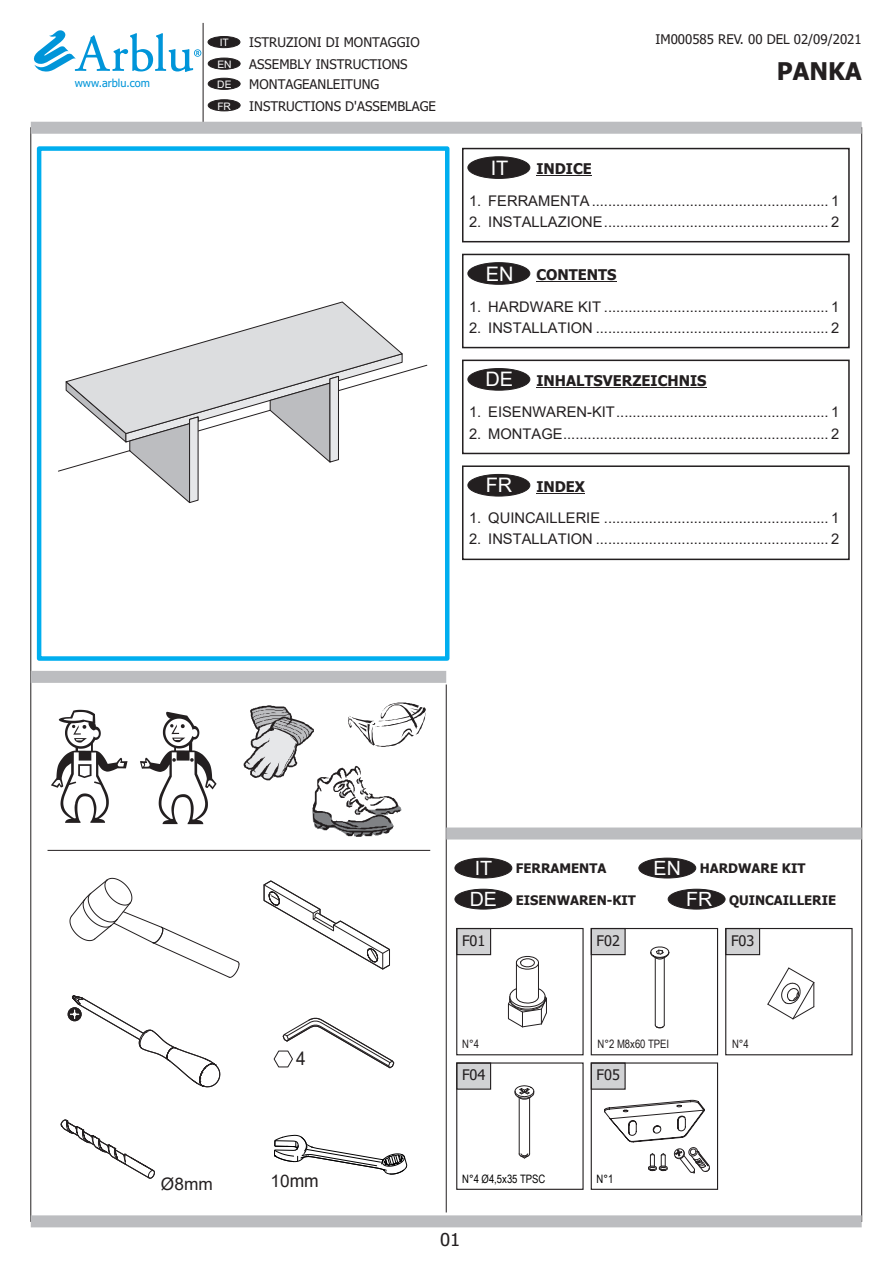
<style>
.page{position:relative;width:893px;height:1263px;background:#fff}
.page>*{position:absolute;margin:0;border:0;box-sizing:border-box;transform-origin:0 0}
.t1{font:700 24.3px "Tahoma";color:#231f20}
.t2{font:19.95px "Arial";color:#fff}
.t3{font:19.65px "Arial";color:#fff}
.t4{font:18.75px "Arial";color:#231f20;scale:.92 1}
.t5{font:17.7px "Tahoma";color:#231f20;scale:1.05 1}
.t6{font:17.25px "Arial";color:#231f20}
.t7{font:14.7px "Arial";color:#231f20}
.t8{font:700 14.7px "Tahoma";color:#231f20}
.t9{font:14.55px "Tahoma";color:#231f20}
.t10{font:13.2px "Tahoma";color:#231f20}
.t11{font:700 13.05px "Tahoma";color:#231f20}
.t12{font:11.55px "Arial Narrow";color:#231f20}
.t13{font:11.55px "Arial Narrow";color:#000}
.t14{font:10.95px "Tahoma";color:#0095d9}
.t15{font:10.35px "Arial";color:#fff}
.s1{font-family:"Tahoma"}
.s2{font-family:"Arial";font-weight:400;font-size:19.65px;color:#fff}
</style>
<div class="page">
<div style="left:31px;top:1215px;width:831px;height:12px;background:#bcbdc0"></div>
<hr style="left:446px;top:684px;width:1px;height:528px;background:#231f20">
<hr style="left:203px;top:23px;width:1px;height:101px;background:#231f20">
<div style="left:208px;top:58px;width:32px;height:11px;background:#231f20;border-radius:50%"></div>
<div style="left:208px;top:58px;width:32px;height:11px;border:1px solid #231f20;border-radius:50%"></div>
<div style="left:208px;top:100px;width:32px;height:11px;background:#231f20;border-radius:50%"></div>
<div style="left:208px;top:100px;width:32px;height:11px;border:1px solid #231f20;border-radius:50%"></div>
<div style="left:208px;top:78px;width:32px;height:11px;background:#231f20;border-radius:50%"></div>
<div style="left:208px;top:78px;width:32px;height:12px;border:1px solid #231f20;border-radius:50%"></div>
<div style="left:208px;top:37px;width:32px;height:11px;background:#231f20;border-radius:50%"></div>
<div style="left:208px;top:36px;width:32px;height:12px;border:1px solid #231f20;border-radius:50%"></div>
<div style="left:31px;top:122px;width:831px;height:12px;background:#bcbdc0"></div>
<svg style="left:33px;top:30px;width:168px;height:42px"></svg>
<div style="left:31px;top:671px;width:415px;height:12px;background:#bcbdc0"></div>
<div style="left:446px;top:827px;width:416px;height:12px;background:#bcbdc0"></div>
<div style="left:37px;top:146px;width:412px;height:515px;border:4px solid #00aeef"></div>
<hr style="left:536px;top:175px;width:56px;height:1px;background:#231f20">
<hr style="left:536px;top:281px;width:80px;height:1px;background:#231f20">
<hr style="left:536px;top:387px;width:170px;height:1px;background:#231f20">
<hr style="left:536px;top:493px;width:49px;height:1px;background:#231f20">
<div style="left:462px;top:465px;width:388px;height:95px;border:2px solid #231f20"></div>
<div style="left:462px;top:360px;width:388px;height:94px;border:2px solid #231f20"></div>
<div style="left:462px;top:254px;width:388px;height:94px;border:2px solid #231f20"></div>
<div style="left:462px;top:148px;width:388px;height:94px;border:2px solid #231f20"></div>
<div style="left:468px;top:263px;width:62px;height:21px;background:#231f20;border-radius:50%"></div>
<div style="left:468px;top:262px;width:62px;height:22px;border:1px solid #231f20;border-radius:50%"></div>
<div style="left:468px;top:474px;width:62px;height:22px;background:#231f20;border-radius:50%"></div>
<div style="left:468px;top:474px;width:62px;height:22px;border:1px solid #231f20;border-radius:50%"></div>
<div style="left:468px;top:369px;width:62px;height:21px;background:#231f20;border-radius:50%"></div>
<div style="left:468px;top:368px;width:62px;height:22px;border:1px solid #231f20;border-radius:50%"></div>
<div style="left:468px;top:157px;width:62px;height:21px;background:#231f20;border-radius:50%"></div>
<div style="left:468px;top:157px;width:62px;height:22px;border:1px solid #231f20;border-radius:50%"></div>
<hr style="left:48px;top:850px;width:382px;height:1px;background:#231f20">
<svg style="left:263px;top:880px;width:127px;height:90px"></svg>
<svg style="left:244px;top:702px;width:182px;height:135px"></svg>
<div style="left:591px;top:928px;width:35px;height:27px;background:#d1d2d4;border:1px solid #231f20"></div>
<div style="left:456px;top:928px;width:35px;height:27px;background:#d1d2d4;border:1px solid #231f20"></div>
<div style="left:455px;top:858px;width:57px;height:20px;background:#231f20;border-radius:50%"></div>
<div style="left:455px;top:858px;width:57px;height:20px;border:1px solid #231f20;border-radius:50%"></div>
<div style="left:639px;top:858px;width:57px;height:20px;background:#231f20;border-radius:50%"></div>
<div style="left:639px;top:858px;width:57px;height:20px;border:1px solid #231f20;border-radius:50%"></div>
<div style="left:455px;top:889px;width:57px;height:20px;background:#231f20;border-radius:50%"></div>
<div style="left:455px;top:889px;width:57px;height:20px;border:1px solid #231f20;border-radius:50%"></div>
<div style="left:668px;top:889px;width:57px;height:20px;background:#231f20;border-radius:50%"></div>
<div style="left:668px;top:889px;width:57px;height:20px;border:1px solid #231f20;border-radius:50%"></div>
<svg style="left:69px;top:877px;width:171px;height:101px"></svg>
<div style="left:456px;top:928px;width:128px;height:127px;border:1px solid #231f20"></div>
<div style="left:591px;top:928px;width:127px;height:127px;border:1px solid #231f20"></div>
<div style="left:725px;top:928px;width:35px;height:27px;background:#d1d2d4;border:1px solid #231f20"></div>
<div style="left:725px;top:928px;width:128px;height:127px;border:1px solid #231f20"></div>
<svg style="left:274px;top:1135px;width:134px;height:40px"></svg>
<div style="left:456px;top:1062px;width:35px;height:28px;background:#d1d2d4;border:1px solid #231f20"></div>
<div style="left:456px;top:1062px;width:128px;height:128px;border:1px solid #231f20"></div>
<svg style="left:767px;top:967px;width:48px;height:53px"></svg>
<svg style="left:518px;top:1153px;width:12px;height:6px"></svg>
<hr style="left:519px;top:1097px;width:1px;height:57px;background:#231f20">
<hr style="left:529px;top:1097px;width:1px;height:57px;background:#231f20">
<svg style="left:514px;top:1085px;width:20px;height:15px"></svg>
<svg style="left:516px;top:956px;width:23px;height:14px"></svg>
<svg style="left:507px;top:987px;width:40px;height:41px"></svg>
<hr style="left:538px;top:963px;width:1px;height:34px;background:#231f20">
<hr style="left:516px;top:963px;width:1px;height:34px;background:#231f20">
<svg style="left:654px;top:1024px;width:11px;height:5px"></svg>
<hr style="left:664px;top:957px;width:1px;height:68px;background:#231f20">
<hr style="left:655px;top:957px;width:1px;height:68px;background:#231f20">
<svg style="left:650px;top:946px;width:20px;height:14px"></svg>
<svg style="left:58px;top:301px;width:370px;height:202px"></svg>
<svg style="left:273px;top:1017px;width:121px;height:51px"></svg>
<svg style="left:140px;top:712px;width:77px;height:112px"></svg>
<svg style="left:51px;top:710px;width:77px;height:113px"></svg>
<div style="left:591px;top:1062px;width:35px;height:28px;background:#d1d2d4"></div>
<div style="left:591px;top:1062px;width:127px;height:128px;border:1px solid #231f20"></div>
<svg style="left:604px;top:1100px;width:106px;height:74px"></svg>
<svg style="left:67px;top:995px;width:154px;height:93px"></svg>
<svg style="left:60px;top:1119px;width:95px;height:60px"></svg>
<p class="t14" style="left:75px;top:76px;width:77px">www.arblu.com</p>
<p class="t10" style="left:249px;top:34px;width:172px">ISTRUZIONI DI MONTAGGIO</p>
<p class="t10" style="left:249px;top:76px;width:132px">MONTAGEANLEITUNG</p>
<p class="t15" style="left:220px;top:36px;width:11px">IT</p>
<p class="t15" style="left:217px;top:57px;width:16px">EN</p>
<p class="t10" style="left:249px;top:55px;width:160px">ASSEMBLY INSTRUCTIONS</p>
<p class="t15" style="left:217px;top:99px;width:15px">FR</p>
<p class="t15" style="left:217px;top:77px;width:16px">DE</p>
<p class="t10" style="left:249px;top:97px;width:188px">INSTRUCTIONS D'ASSEMBLAGE</p>
<p class="t10" style="left:656px;top:30px;width:208px">IM000585 REV. 00 DEL 02/09/2021</p>
<h1 class="t1" style="left:777px;top:54px;width:86px">PANKA</h1>
<h2 class="t2" style="left:491px;top:154px;width:19px">IT</h2>
<p class="t7" style="left:469px;top:190px;width:372px">1. FERRAMENTA .......................................................... 1</p>
<p class="t7" style="left:469px;top:211px;width:372px">2. INSTALLAZIONE....................................................... 2</p>
<p class="t8" style="left:536px;top:159px;width:57px">INDICE</p>
<h2 class="t2" style="left:486px;top:260px;width:29px">EN</h2>
<p class="t8" style="left:536px;top:265px;width:82px">CONTENTS</p>
<p class="t7" style="left:469px;top:296px;width:372px">1. HARDWARE KIT ....................................................... 1</p>
<p class="t7" style="left:469px;top:317px;width:372px">2. INSTALLATION ......................................................... 2</p>
<h2 class="t2" style="left:486px;top:366px;width:29px">DE</h2>
<p class="t8" style="left:536px;top:370px;width:172px">INHALTSVERZEICHNIS</p>
<p class="t7" style="left:469px;top:402px;width:372px">1. EISENWAREN-KIT.................................................... 1</p>
<p class="t7" style="left:469px;top:423px;width:372px">2. MONTAGE................................................................. 2</p>
<h2 class="t2" style="left:486px;top:472px;width:28px">FR</h2>
<p class="t8" style="left:536px;top:476px;width:50px">INDEX</p>
<p class="t7" style="left:469px;top:508px;width:372px">1. QUINCAILLERIE ....................................................... 1</p>
<p class="t7" style="left:469px;top:529px;width:372px">2. INSTALLATION ......................................................... 2</p>
<p class="t6" style="left:161px;top:1172px;width:53px">Ø8mm</p>
<p class="t4" style="left:296px;top:1045px;width:12px">4</p>
<p class="t6" style="left:270px;top:1169px;width:50px">10<span class="s1">mm</span></p>
<h3 class="t3" style="left:475px;top:855px;width:19px">IT</h3>
<h3 class="t3" style="left:654px;top:855px;width:29px">EN</h3>
<h3 class="t3" style="left:470px;top:886px;width:29px">DE</h3>
<p class="t11" style="left:516px;top:859px;width:92px">FERRAMENTA</p>
<p class="t11" style="left:700px;top:859px;width:107px">HARDWARE KIT</p>
<p class="t11" style="left:516px;top:891px;width:121px">EISENWAREN-KIT</p>
<p class="t11" style="left:686px;top:891px;width:151px"><span class="s2">FR</span> QUINCAILLERIE</p>
<p class="t9" style="left:731px;top:931px;width:25px">F03</p>
<p class="t9" style="left:462px;top:931px;width:25px">F01</p>
<p class="t9" style="left:596px;top:931px;width:25px">F02</p>
<p class="t12" style="left:462px;top:1035px;width:18px">N°4</p>
<p class="t12" style="left:598px;top:1035px;width:73px">N°2 M8x60 TPEI</p>
<p class="t9" style="left:462px;top:1065px;width:25px">F04</p>
<p class="t13" style="left:462px;top:1170px;width:85px">N°4 Ø4,5x35 TPSC</p>
<p class="t5" style="left:440px;top:1227px;width:21px">01</p>
<p class="t9" style="left:596px;top:1065px;width:25px">F05</p>
<p class="t13" style="left:597px;top:1170px;width:18px">N°1</p>
<p class="t12" style="left:732px;top:1035px;width:18px">N°4</p>
</div>
